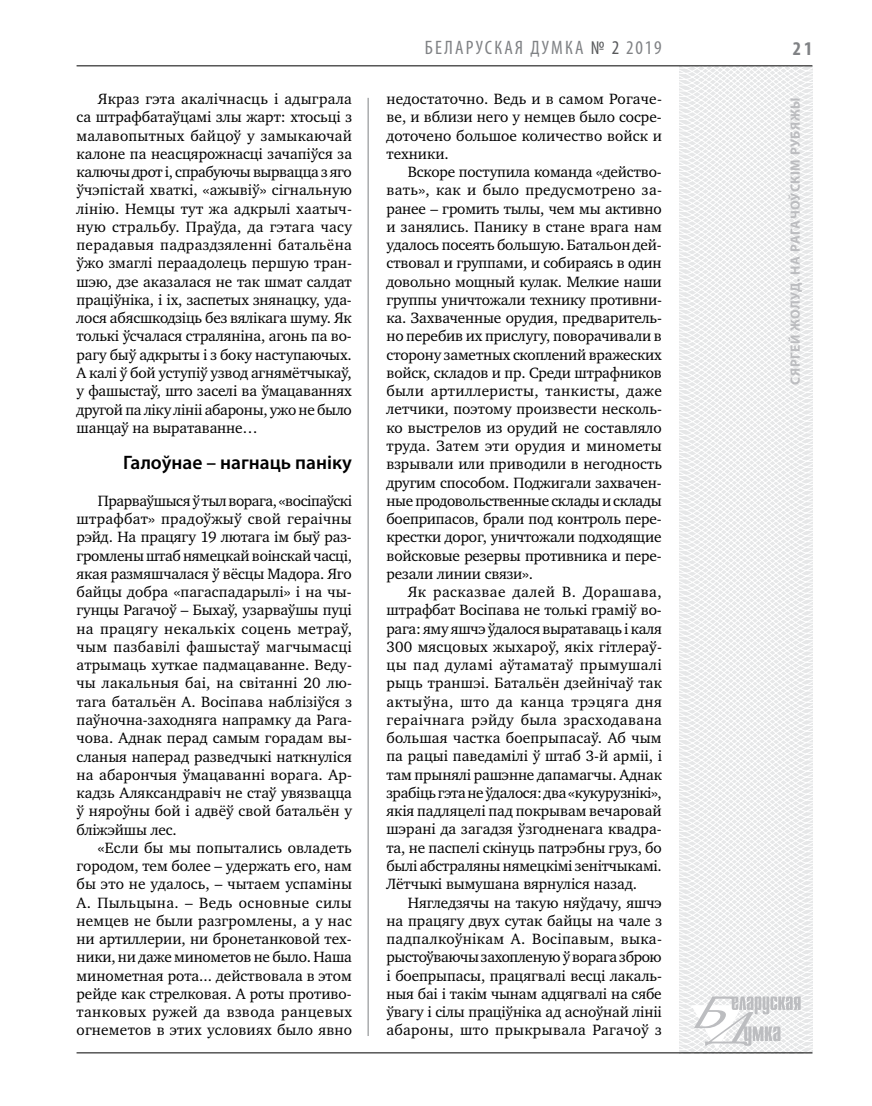
<style>
.page{position:relative;width:872px;height:1106px;background:#fff}
.page>*{position:absolute;margin:0;border:0;box-sizing:border-box;transform-origin:0 0}
.t1{font:600 19.5px "Myriad Pro";color:#000}
.t2{font:condensed 19.5px "Myriad Pro";letter-spacing:.11em;color:#808285}
.t3{font:700 condensed 19.5px "Myriad Pro";color:#808285}
.t4{font:15.3px/18.3px "Charter C";color:#000;text-align:justify}
.t5{font:700 13.5px "Myriad Pro";letter-spacing:.04em;color:#bcbdc0}
.s1{color:#58595b}
</style>
<div class="page">
<hr style="left:368px;top:98px;width:1px;height:938px;background:#808285">
<svg style="left:621px;top:65px;width:192px;height:989px"></svg>
<svg style="left:691px;top:996px;width:109px;height:53px"></svg>
<hr style="left:77px;top:65px;width:735px;height:1px;background:#000">
<hr style="left:77px;top:1052px;width:735px;height:1px;background:#000">
<p class="t4" style="left:77px;top:90px;width:277px;text-indent:21px">Якраз гэта акалічнасць і адыграла са штрафбатаўцамі злы жарт: хтосьці з малавопытных байцоў у замыкаючай калоне па неасцярожнасці зачапіўся за калючы дрот і, спрабуючы вырвацца з яго ўчэпістай хваткі, «ажывіў» сігнальную лінію. Немцы тут жа адкрылі хаатыч&shy;ную стральбу. Праўда, да гэтага часу перадавыя падраздзяленні батальёна ўжо змаглі пераадолець першую тран&shy;шэю, дзе аказалася не так шмат салдат праціўніка, і іх, заспетых знянацку, уда&shy;лося абясшкодзіць без вялікага шуму. Як толькі ўсчалася страляніна, агонь па во&shy;рагу быў адкрыты і з боку наступаючых.<br>А калі ў бой уступіў узвод агнямётчыкаў, у фашыстаў, што заселі ва ўмацаваннях другой па ліку лініі абароны, ужо не было шанцаў на выратаванне…</p>
<p class="t1" style="left:123px;top:450px;width:230px">Галоўнае – нагнаць паніку</p>
<p class="t4" style="left:77px;top:491px;width:277px;text-indent:21px">Прарваўшыся ў тыл ворага, «восіпаўскі штрафбат» прадоўжыў свой гераічны рэйд. На працягу 19 лютага ім быў раз&shy;громлены штаб нямецкай воінскай часці, якая размяшчалася ў вёсцы Мадора. Яго байцы добра «пагаспадарылі» і на чы&shy;гунцы Рагачоў – Быхаў, узарваўшы пуці на працягу некалькіх соцень метраў, чым пазбавілі фашыстаў магчымасці атрымаць хуткае падмацаванне. Веду&shy;чы лакальныя баі, на світанні 20 лю&shy;тага батальён А. Восіпава наблізіўся з паўночна-заходняга напрамку да Рага&shy;чова. Аднак перад самым горадам вы&shy;сланыя наперад разведчыкі наткнуліся на абарончыя ўмацаванні ворага. Ар&shy;кадзь Аляксандравіч не стаў увязвацца ў няроўны бой і адвёў свой батальён у бліжэйшы лес.</p>
<p class="t4" style="left:77px;top:838px;width:277px;text-indent:21px">«Если бы мы попытались овладеть городом, тем более – удержать его, нам бы это не удалось, – чытаем успаміны А. Пыльцына. – Ведь основные силы немцев не были разгромлены, а у нас ни артиллерии, ни бронетанковой тех&shy;ники, ни даже минометов не было. Наша минометная рота... действовала в этом рейде как стрелковая. А роты противо&shy;танковых ружей да взвода ранцевых огнеметов в этих условиях было явно</p>
<p class="t2" style="left:425px;top:36px;width:21px">БЕЛАРУС</p>
<p class="t2" style="left:494px;top:36px;width:169px">КАЯ ДУМКА <span class="s1">№ 2</span> 2019</p>
<p class="t3" style="left:793px;top:37px;width:21px">21</p>
<p class="t4" style="left:386px;top:90px;width:277px">недостаточно. Ведь и в самом Рогаче&shy;ве, и вблизи него у немцев было сосре&shy;доточено большое количество войск и техники.</p>
<p class="t4" style="left:386px;top:163px;width:277px;text-indent:21px">Вскоре поступила команда «действо&shy;вать», как и было предусмотрено за&shy;ранее – громить тылы, чем мы активно и занялись. Панику в стане врага нам удалось посеять большую. Батальон дей&shy;ствовал и группами, и собираясь в один довольно мощный кулак. Мелкие наши группы уничтожали технику противни&shy;ка. Захваченные орудия, предваритель&shy;но перебив их прислугу, поворачивали в сторону заметных скоплений вражеских войск, складов и пр. Среди штрафников были артиллеристы, танкисты, даже летчики, поэтому произвести несколь&shy;ко выстрелов из орудий не составляло труда. Затем эти орудия и минометы взрывали или приводили в негодность другим способом. Поджигали захвачен&shy;ные продовольственные склады и склады боеприпасов, брали под контроль пере&shy;крестки дорог, уничтожали подходящие войсковые резервы противника и пере&shy;резали линии связи».</p>
<p class="t4" style="left:386px;top:583px;width:277px;text-indent:21px">Як расказвае далей В. Дорашава, штрафбат Восіпава не толькі граміў во&shy;рага: яму яшчэ ўдалося выратаваць і каля 300 мясцовых жыхароў, якіх гітлераў&shy;цы пад дуламі аўтаматаў прымушалі рыць траншэі. Батальён дзейнічаў так актыўна, што да канца трэцяга дня гераічнага рэйду была зрасходавана большая частка боепрыпасаў. Аб чым па рацыі паведамілі ў штаб 3-й арміі, і там прынялі рашэнне дапамагчы. Аднак зрабіць гэта не ўдалося: два «кукурузнікі», якія падляцелі пад покрывам вечаровай шэрані да загадзя ўзгодненага квадра&shy;та, не паспелі скінуць патрэбны груз, бо былі абстраляны нямецкімі зенітчыкамі.<br>Лётчыкі вымушана вярнуліся назад.</p>
<p class="t4" style="left:386px;top:893px;width:277px;text-indent:21px">Нягледзячы на такую няўдачу, яшчэ на працягу двух сутак байцы на чале з падпалкоўнікам А. Восіпавым, выка&shy;рыстоўваючы захопленую ў ворага зброю і боепрыпасы, працягвалі весці лакаль&shy;ныя баі і такім чынам адцягвалі на сябе ўвагу і сілы праціўніка ад асноўнай лініі абароны, што прыкрывала Рагачоў з</p>
<p class="t5" style="left:786px;top:385px;width:289px;rotate:-90deg">Сяргей ЖОЛУД. На рагачоўскім рубяжы</p>
</div>
